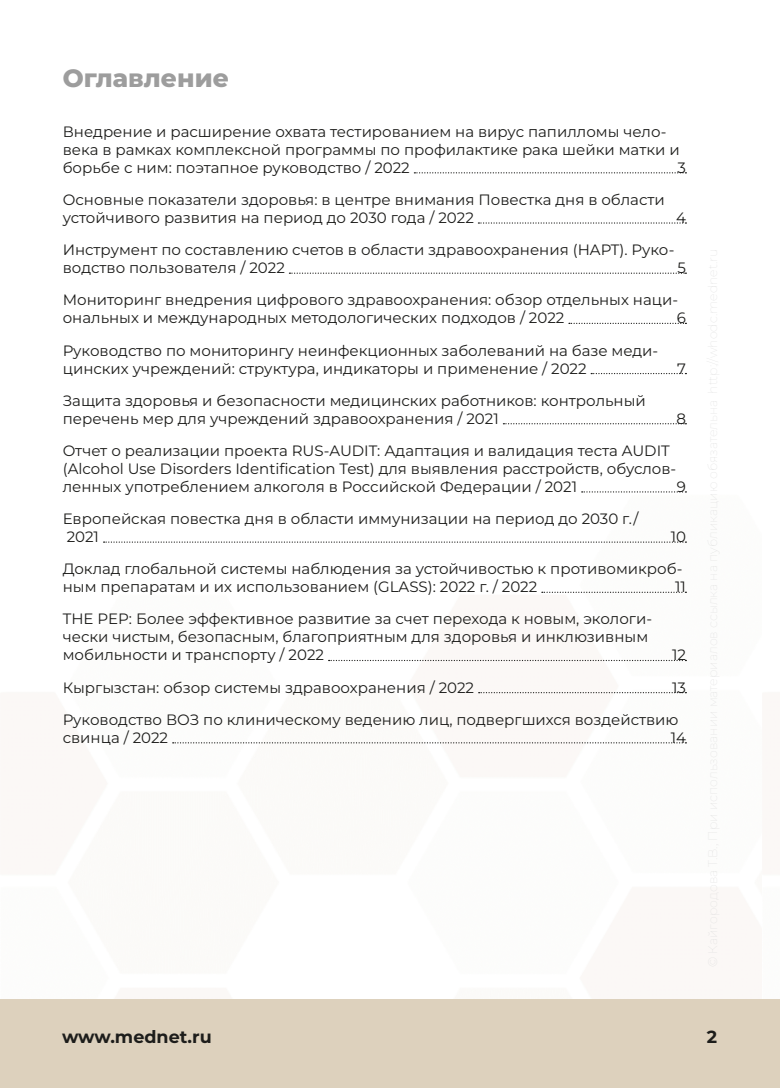
<style>
.page{position:relative;width:780px;height:1088px;background:#fff}
.page>*{position:absolute;margin:0;border:0;box-sizing:border-box;transform-origin:0 0}
.Название_темы_публик{font:800 25px "Montserrat";color:#9d9d9d}
.t1{font:700 17.5px "Montserrat";color:#1d1d1b}
.t2{font:15px/18px "Montserrat";color:#1d1d1b}
</style>
<div class="page">
<div style="left:0;top:999px;width:762px;height:89px;background:#ddd1bd"></div>
<div style="left:762px;top:999px;width:18px;height:89px;background:#ddd1bd"></div>
<svg style="left:414px;top:172px;width:272px;height:1px"></svg>
<svg style="left:478px;top:222px;width:208px;height:2px"></svg>
<svg style="left:289px;top:273px;width:397px;height:1px"></svg>
<svg style="left:569px;top:323px;width:117px;height:1px"></svg>
<svg style="left:591px;top:373px;width:95px;height:1px"></svg>
<svg style="left:503px;top:423px;width:183px;height:1px"></svg>
<svg style="left:581px;top:491px;width:105px;height:1px"></svg>
<svg style="left:104px;top:541px;width:582px;height:2px"></svg>
<svg style="left:542px;top:592px;width:144px;height:1px"></svg>
<svg style="left:328px;top:660px;width:358px;height:1px"></svg>
<svg style="left:478px;top:692px;width:208px;height:1px"></svg>
<svg style="left:173px;top:742px;width:513px;height:1px"></svg>
<p class="Название_темы_публик" style="left:63px;top:61px;width:168px">Оглавление</p>
<p class="t2" style="left:63px;top:122px;width:618px">Внедрение и расширение охвата тестированием на вирус папилломы чело&shy;века в рамках комплексной программы по профилактике рака шейки матки и борьбе с ним: поэтапное руководство / 2022</p>
<p class="t2" style="left:677px;top:158px;width:10px">3</p>
<p class="t2" style="left:63px;top:190px;width:603px">Основные показатели здоровья: в центре внимания Повестка дня в области устойчивого развития на период до 2030 года / 2022</p>
<p class="t2" style="left:676px;top:208px;width:11px">4</p>
<p class="t2" style="left:63px;top:240px;width:613px">Инструмент по составлению счетов в области здравоохранения (HAPT). Руко&shy;водство пользователя / 2022</p>
<p class="t2" style="left:677px;top:258px;width:10px">5</p>
<p class="t2" style="left:63px;top:291px;width:616px">Мониторинг внедрения цифрового здравоохранения: обзор отдельных наци&shy;ональных и международных методологических подходов / 2022</p>
<p class="t2" style="left:676px;top:309px;width:11px">6</p>
<p class="t2" style="left:63px;top:341px;width:597px">Руководство по мониторингу неинфекционных заболеваний на базе меди&shy;цинских учреждений: структура, индикаторы и применение / 2022</p>
<p class="t2" style="left:63px;top:391px;width:584px">Защита здоровья и безопасности медицинских работников: контрольный перечень мер для учреждений здравоохранения / 2021</p>
<p class="t2" style="left:677px;top:359px;width:10px">7</p>
<p class="t2" style="left:676px;top:409px;width:11px">8</p>
<p class="t2" style="left:63px;top:441px;width:615px">Отчет о реализации проекта RUS-AUDIT: Адаптация и валидация теста AUDIT (Alcohol Use Disorders Identification Test) для выявления расстройств, обуслов&shy;ленных употреблением алкоголя в Российской Федерации / 2021</p>
<p class="t2" style="left:676px;top:477px;width:11px">9</p>
<p class="t2" style="left:63px;top:509px;width:577px">Европейская повестка дня в области иммунизации на период до 2030 г./<br>2021</p>
<p class="t2" style="left:670px;top:527px;width:17px">10</p>
<p class="t2" style="left:63px;top:559px;width:621px">Доклад глобальной системы наблюдения за устойчивостью к противомикроб&shy;ным препаратам и их использованием (GLASS): 2022 г. / 2022</p>
<p class="t2" style="left:675px;top:577px;width:12px">11</p>
<p class="t2" style="left:63px;top:610px;width:591px">THE PEP: Более эффективное развитие за счет перехода к новым, экологи&shy;чески чистым, безопасным, благоприятным для здоровья и инклюзивным мобильности и транспорту / 2022</p>
<p class="t2" style="left:672px;top:646px;width:15px">12</p>
<p class="t2" style="left:63px;top:678px;width:413px">Кыргызстан: обзор системы здравоохранения / 2022</p>
<p class="t2" style="left:672px;top:678px;width:15px">13</p>
<p class="t2" style="left:63px;top:710px;width:617px">Руководство ВОЗ по клиническому ведению лиц, подвергшихся воздействию свинца / 2022</p>
<p class="t2" style="left:670px;top:728px;width:17px">14</p>
<p class="t1" style="left:62px;top:1025px;width:151px">www.mednet.ru</p>
<p class="t1" style="left:706px;top:1025px;width:12px">2</p>
</div>
